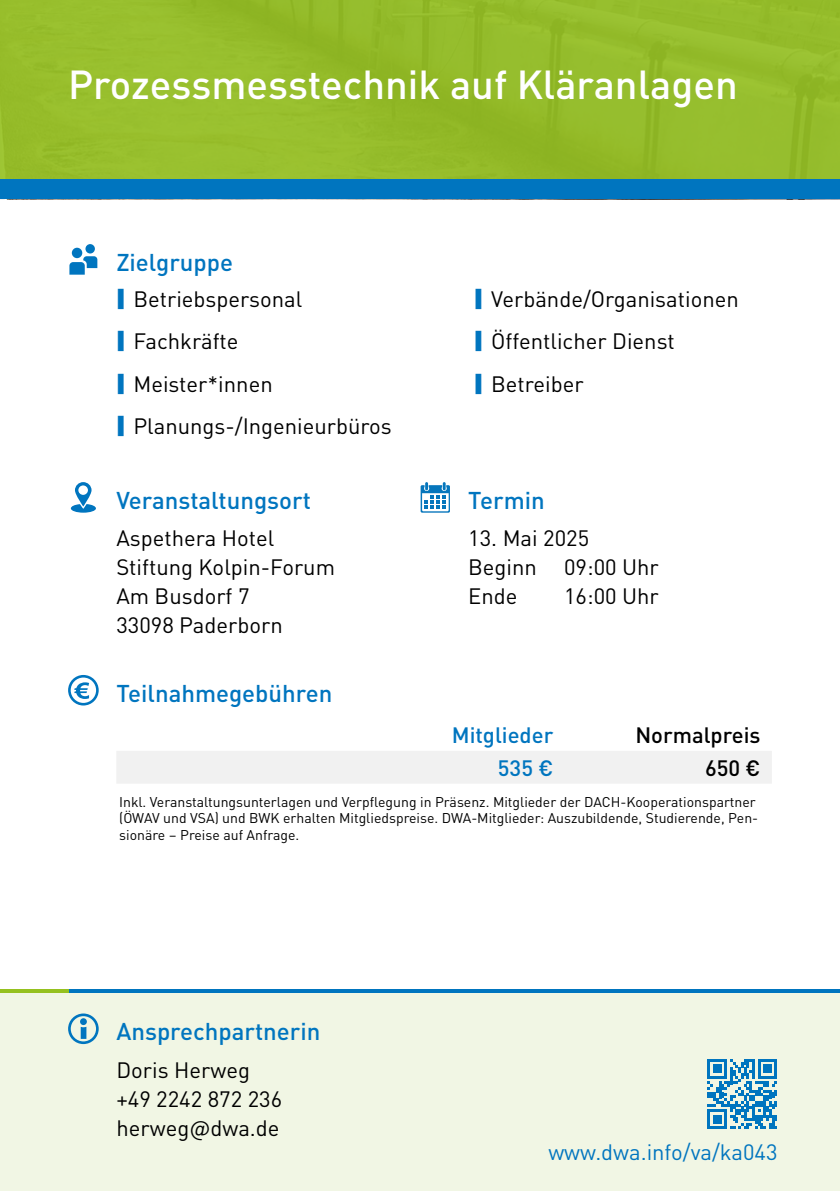
<style>
.page{position:relative;width:840px;height:1191px;background:#fff}
.page>*{position:absolute;margin:0;border:0;box-sizing:border-box;transform-origin:0 0}
.t1{font:500 40px "DINOT";color:#fff}
.t2{font:500 24px "DINOT";color:#0075bf}
.t3{font:22px/29px "DINOT";color:#000}
.t4{font:22px "DINOT";color:#0075bf}
.t5{font:500 22px "DINOT";color:#000}
.t6{font:500 22px "DINOT";color:#0075bf}
.t7{font:14px/16.8px "DINOT";color:#000}
</style>
<div class="page">
<div style="left:0;top:0;width:839px;height:199px;background:#96bd2c"></div>
<div style="left:0;top:990px;width:839px;height:201px;background:#f1f6e4"></div>
<svg style="left:68px;top:1013px;width:31px;height:31px"></svg>
<div style="left:80px;top:1018px;width:7px;height:7px;background:#0075bf;border-radius:50%"></div>
<svg style="left:707px;top:1059px;width:69px;height:69px"></svg>
<hr style="left:68px;top:989px;width:771px;height:3px;background:#0075bf">
<hr style="left:0;top:989px;width:68px;height:3px;background:#95c11f">
<div style="left:72px;top:248px;width:10px;height:10px;background:#0075bf;border-radius:50%"></div>
<div style="left:85px;top:244px;width:10px;height:9px;background:#0075bf;border-radius:50%"></div>
<svg style="left:69px;top:256px;width:28px;height:19px"></svg>
<svg style="left:71px;top:482px;width:25px;height:30px"></svg>
<svg style="left:420px;top:482px;width:29px;height:30px"></svg>
<svg style="left:68px;top:675px;width:31px;height:30px"></svg>
<div style="left:117px;top:751px;width:654px;height:32px;background:#f1f1f1"></div>
<div style="left:0;top:180px;width:839px;height:19px;background:#0075bf"></div>
<h1 class="t1" style="left:68px;top:53px;width:670px">Prozessmesstechnik auf Kläranlagen</h1>
<p class="t2" style="left:116px;top:243px;width:118px">Zielgruppe</p>
<p class="t3" style="left:133px;top:277px;width:260px;line-height:42.2px">Betriebspersonal<br>Fachkräfte<br>Meister*innen<br>Planungs-/Ingenieurbüros</p>
<p class="t3" style="left:491px;top:277px;width:249px;line-height:42.2px">Verbände/Organisationen<br>Öffentlicher Dienst<br>Betreiber</p>
<p class="t2" style="left:116px;top:481px;width:196px">Veranstaltungsort</p>
<p class="t3" style="left:116px;top:522px;width:220px">Aspethera Hotel<br>Stiftung Kolpin-Forum<br>Am Busdorf 7<br>33098 Paderborn</p>
<p class="t2" style="left:116px;top:674px;width:217px">Teilnahmegebühren</p>
<p class="t2" style="left:468px;top:481px;width:78px">Termin</p>
<p class="t3" style="left:468px;top:522px;width:192px">13. Mai 2025<br>Beginn 09:00 Uhr<br>Ende</p>
<p class="t3" style="left:564px;top:580px;width:96px">16:00 Uhr</p>
<p class="t6" style="left:451px;top:718px;width:103px">Mitglieder</p>
<p class="t5" style="left:635px;top:718px;width:126px">Normalpreis</p>
<p class="t6" style="left:497px;top:750px;width:57px">535 €</p>
<p class="t5" style="left:704px;top:750px;width:57px">650 €</p>
<p class="t7" style="left:119px;top:792px;width:640px">Inkl. Veranstaltungsunterlagen und Verpflegung in Präsenz. Mitglieder der DACH-Kooperationspartner (ÖWAV und VSA) und BWK erhalten Mitgliedspreise. DWA-Mitglieder: Auszubildende, Studierende, Pen&shy;sionäre – Preise auf Anfrage.</p>
<p class="t2" style="left:116px;top:1012px;width:205px">Ansprechpartnerin</p>
<p class="t3" style="left:116px;top:1053px;width:167px">Doris Herweg +49 2242 872 236 herweg@dwa.de</p>
<p class="t4" style="left:548px;top:1134px;width:230px">www.dwa.info/va/ka043</p>
</div>
